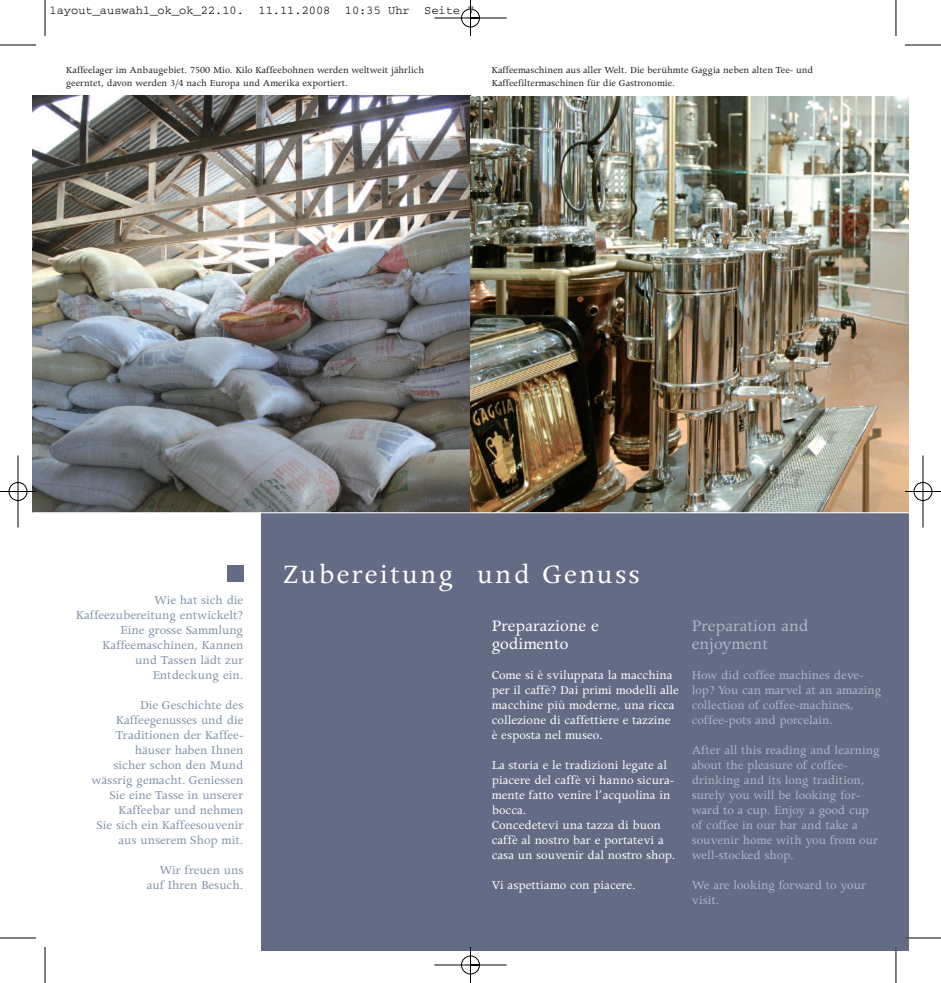
<style>
.page{position:relative;width:941px;height:983px;background:#fff}
.page>*{position:absolute;margin:0;border:0;box-sizing:border-box;transform-origin:0 0}
.t1{font:30px "Apollo";letter-spacing:.07em;color:#fff}
.t2{font:18px/18px "Apollo";color:#acb8c8}
.t3{font:18px/18px "Apollo";color:#fff}
.t4{font:13.5px/15px "Apollo";color:#acb8c8}
.t5{font:13.5px/15px "Apollo";color:#8092a8;text-align:right}
.t6{font:13.5px/15px "Apollo";color:#fff}
.t7{font:12px "Courier";color:#000}
.t8{font:10.5px/12.8px "Apollo";color:#231f20}
</style>
<div class="page">
<img style="left:0;top:0;width:940px;height:983px">
<p class="t7" style="left:50px;top:6px;width:426px">layout_auswahl_ok_ok_22.10. 11.11.2008 10:35 Uhr Seite 7</p>
<p class="t8" style="left:66px;top:65px;width:359px">Kaffeelager im Anbaugebiet. 7500 Mio. Kilo Kaffeebohnen werden weltweit jährlich geerntet, davon werden 3/4 nach Europa und Amerika exportiert.</p>
<p class="t8" style="left:491px;top:65px;width:323px">Kaffeemaschinen aus aller Welt. Die berühmte Gaggia neben alten Tee- und<br>Kaffeefiltermaschinen für die Gastronomie.</p>
<p class="t5" style="left:76px;top:593px;width:169px">Wie hat sich die<br>Kaffeezubereitung entwickelt?<br>Eine grosse Sammlung<br>Kaffeemaschinen, Kannen<br>und Tassen lädt zur<br>Entdeckung ein.</p>
<p class="t5" style="left:91px;top:698px;width:153px">Die Geschichte des<br>Kaffeegenusses und die<br>Traditionen der Kaffee&shy;häuser haben Ihnen<br>sicher schon den Mund wässrig gemacht. Geniessen<br>Sie eine Tasse in unserer<br>Kaffeebar und nehmen<br>Sie sich ein Kaffeesouvenir aus unserem Shop mit.</p>
<p class="t5" style="left:147px;top:863px;width:98px">Wir freuen uns auf Ihren Besuch.</p>
<h1 class="t1" style="left:283px;top:564px;width:357px">Zubereitung und Genuss</h1>
<h2 class="t3" style="left:491px;top:618px;width:108px">Preparazione e godimento</h2>
<p class="t6" style="left:491px;top:669px;width:189px">Come si è sviluppata la macchina per il caffè? Dai primi modelli alle macchine più moderne, una ricca collezione di caffettiere e tazzine è esposta nel museo.</p>
<p class="t6" style="left:491px;top:759px;width:185px">La storia e le tradizioni legate al piacere del caffè vi hanno sicura&shy;mente fatto venire l’acquolina in bocca.<br>Concedetevi una tazza di buon caffè al nostro bar e portatevi a casa un souvenir dal nostro shop.</p>
<p class="t6" style="left:491px;top:879px;width:145px">Vi aspettiamo con piacere.</p>
<h2 class="t2" style="left:691px;top:618px;width:118px">Preparation and enjoyment</h2>
<p class="t4" style="left:691px;top:669px;width:191px">How did coffee machines deve&shy;lop? You can marvel at an amazing collection of coffee-machines, coffee-pots and porcelain.</p>
<p class="t4" style="left:691px;top:744px;width:190px">After all this reading and learning about the pleasure of coffee&shy;drinking and its long tradition, surely you will be looking for&shy;ward to a cup. Enjoy a good cup of coffee in our bar and take a souvenir home with you from our well-stocked shop.</p>
<p class="t4" style="left:691px;top:879px;width:176px">We are looking forward to your visit.</p>
</div>
